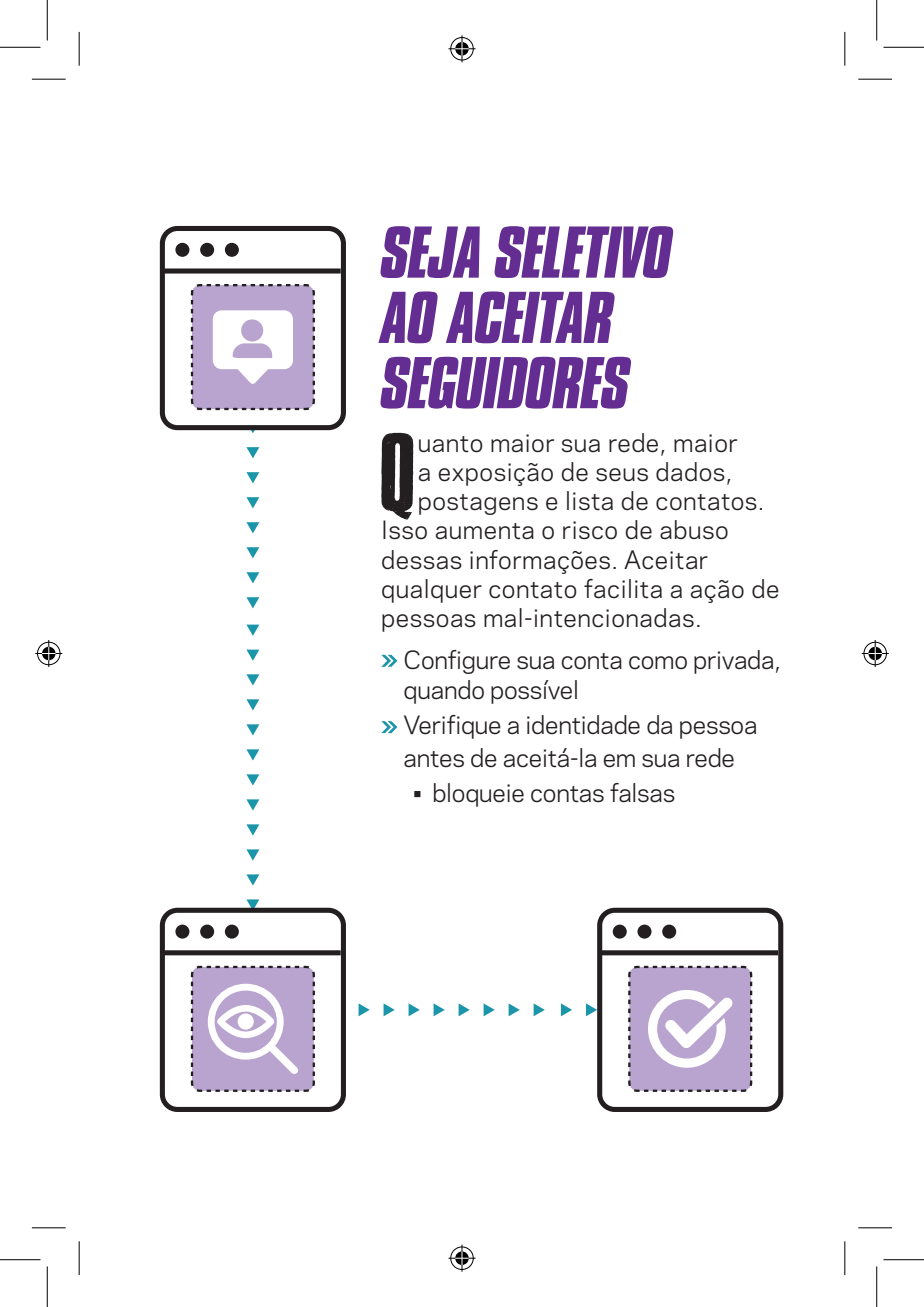
<style>
.page{position:relative;width:924px;height:1307px;background:#fff}
.page>*{position:absolute;margin:0;border:0;box-sizing:border-box;transform-origin:0 0}
.t1{font:92.92px "Cross Town";color:#231f20}
.t2{font:italic 700 63px/65.2px "Compacta BT";letter-spacing:-.02em;color:#632d91}
.t3{font:23.62px "Galaxie Polaris";letter-spacing:.02em;color:#231f20}
.t4{font:23.62px/29.2px "Galaxie Polaris";letter-spacing:-.01em;color:#231f20}
</style>
<div class="page">
<svg style="left:246px;top:430px;width:13px;height:3px"></svg>
<svg style="left:246px;top:522px;width:13px;height:11px"></svg>
<svg style="left:246px;top:472px;width:13px;height:11px"></svg>
<svg style="left:246px;top:624px;width:13px;height:11px"></svg>
<svg style="left:246px;top:572px;width:13px;height:11px"></svg>
<svg style="left:246px;top:447px;width:13px;height:11px"></svg>
<svg style="left:246px;top:547px;width:13px;height:11px"></svg>
<svg style="left:246px;top:497px;width:13px;height:11px"></svg>
<svg style="left:246px;top:649px;width:13px;height:11px"></svg>
<svg style="left:246px;top:597px;width:13px;height:11px"></svg>
<svg style="left:246px;top:749px;width:13px;height:11px"></svg>
<svg style="left:246px;top:849px;width:13px;height:11px"></svg>
<svg style="left:246px;top:699px;width:13px;height:11px"></svg>
<svg style="left:246px;top:799px;width:13px;height:11px"></svg>
<svg style="left:246px;top:899px;width:13px;height:8px"></svg>
<svg style="left:246px;top:674px;width:13px;height:11px"></svg>
<svg style="left:246px;top:774px;width:13px;height:11px"></svg>
<svg style="left:246px;top:874px;width:13px;height:11px"></svg>
<svg style="left:246px;top:724px;width:13px;height:11px"></svg>
<svg style="left:246px;top:824px;width:13px;height:11px"></svg>
<svg style="left:358px;top:1003px;width:12px;height:13px"></svg>
<svg style="left:458px;top:1003px;width:12px;height:13px"></svg>
<svg style="left:408px;top:1003px;width:12px;height:13px"></svg>
<svg style="left:561px;top:1003px;width:11px;height:13px"></svg>
<svg style="left:508px;top:1003px;width:12px;height:13px"></svg>
<svg style="left:383px;top:1003px;width:12px;height:13px"></svg>
<svg style="left:483px;top:1003px;width:12px;height:13px"></svg>
<svg style="left:433px;top:1003px;width:12px;height:13px"></svg>
<svg style="left:586px;top:1003px;width:11px;height:13px"></svg>
<svg style="left:533px;top:1003px;width:12px;height:13px"></svg>
<svg style="left:381px;top:654px;width:16px;height:12px"></svg>
<svg style="left:381px;top:721px;width:16px;height:12px"></svg>
<div style="left:160px;top:907px;width:186px;height:204px;border:5px solid #231f20;border-radius:15px"></div>
<svg style="left:190px;top:955px;width:130px;height:137px"></svg>
<div style="left:238px;top:1013px;width:16px;height:16px;background:#fff;border-radius:50%"></div>
<div style="left:162px;top:950px;width:179px;height:5px;background:#231f20"></div>
<div style="left:175px;top:924px;width:14px;height:14px;background:#231f20;border-radius:50%"></div>
<div style="left:200px;top:924px;width:14px;height:14px;background:#231f20;border-radius:50%"></div>
<div style="left:225px;top:924px;width:14px;height:14px;background:#231f20;border-radius:50%"></div>
<div style="left:160px;top:226px;width:186px;height:204px;border:5px solid #231f20;border-radius:15px"></div>
<div style="left:162px;top:268px;width:179px;height:5px;background:#231f20"></div>
<div style="left:175px;top:243px;width:14px;height:14px;background:#231f20;border-radius:50%"></div>
<div style="left:200px;top:243px;width:14px;height:14px;background:#231f20;border-radius:50%"></div>
<div style="left:225px;top:243px;width:14px;height:14px;background:#231f20;border-radius:50%"></div>
<svg style="left:190px;top:284px;width:125px;height:127px"></svg>
<div style="left:597px;top:907px;width:186px;height:204px;border:5px solid #231f20;border-radius:15px"></div>
<div style="left:599px;top:950px;width:179px;height:5px;background:#231f20"></div>
<div style="left:613px;top:924px;width:14px;height:14px;background:#231f20;border-radius:50%"></div>
<div style="left:637px;top:924px;width:14px;height:14px;background:#231f20;border-radius:50%"></div>
<div style="left:662px;top:924px;width:14px;height:14px;background:#231f20;border-radius:50%"></div>
<svg style="left:628px;top:965px;width:125px;height:127px"></svg>
<hr style="left:32px;top:79px;width:34px;height:1px;background:#000">
<hr style="left:858px;top:79px;width:34px;height:1px;background:#000">
<hr style="left:32px;top:1227px;width:34px;height:1px;background:#000">
<hr style="left:858px;top:1227px;width:34px;height:1px;background:#000">
<hr style="left:79px;top:32px;width:1px;height:34px;background:#000">
<hr style="left:79px;top:1241px;width:1px;height:33px;background:#000">
<hr style="left:844px;top:32px;width:1px;height:34px;background:#000">
<hr style="left:844px;top:1241px;width:1px;height:33px;background:#000">
<hr style="left:0;top:47px;width:40px;height:1px;background:#000">
<hr style="left:883px;top:47px;width:41px;height:1px;background:#000">
<hr style="left:0;top:1259px;width:40px;height:1px;background:#000">
<hr style="left:883px;top:1259px;width:41px;height:1px;background:#000">
<hr style="left:47px;top:0;width:1px;height:41px;background:#000">
<hr style="left:47px;top:1266px;width:1px;height:40px;background:#000">
<hr style="left:876px;top:0;width:1px;height:41px;background:#000">
<hr style="left:876px;top:1266px;width:1px;height:40px;background:#000">
<svg style="left:448px;top:35px;width:27px;height:27px"></svg>
<svg style="left:448px;top:1244px;width:27px;height:27px"></svg>
<svg style="left:35px;top:640px;width:27px;height:27px"></svg>
<svg style="left:861px;top:640px;width:27px;height:27px"></svg>
<p class="t2" style="left:381px;top:221px;width:293px">SEJA SELETIVO<br>AO ACEITAR<br>SEGUIDORES</p>
<p class="t1" style="left:381px;top:431px;width:36px">Q</p>
<p class="t3" style="left:418px;top:425px;width:321px">uanto maior sua rede, maior</p>
<p class="t3" style="left:418px;top:454px;width:316px">a exposição de seus dados,</p>
<p class="t3" style="left:418px;top:483px;width:348px">postagens e lista de contatos.</p>
<p class="t3" style="left:381px;top:512px;width:349px">Isso aumenta o risco de abuso</p>
<p class="t3" style="left:381px;top:542px;width:328px">dessas informações. Aceitar</p>
<p class="t3" style="left:381px;top:571px;width:400px">qualquer contato facilita a ação de</p>
<p class="t3" style="left:381px;top:600px;width:322px">pessoas mal-intencionadas.</p>
<p class="t4" style="left:403px;top:644px;width:379px">Configure sua conta como privada, quando possível</p>
<p class="t4" style="left:403px;top:707px;width:355px;line-height:32.4px">Verifique a identidade da pessoa antes de aceitá-la em sua rede</p>
<p class="t4" style="left:413px;top:777px;width:264px">• bloqueie contas falsas</p>
</div>
